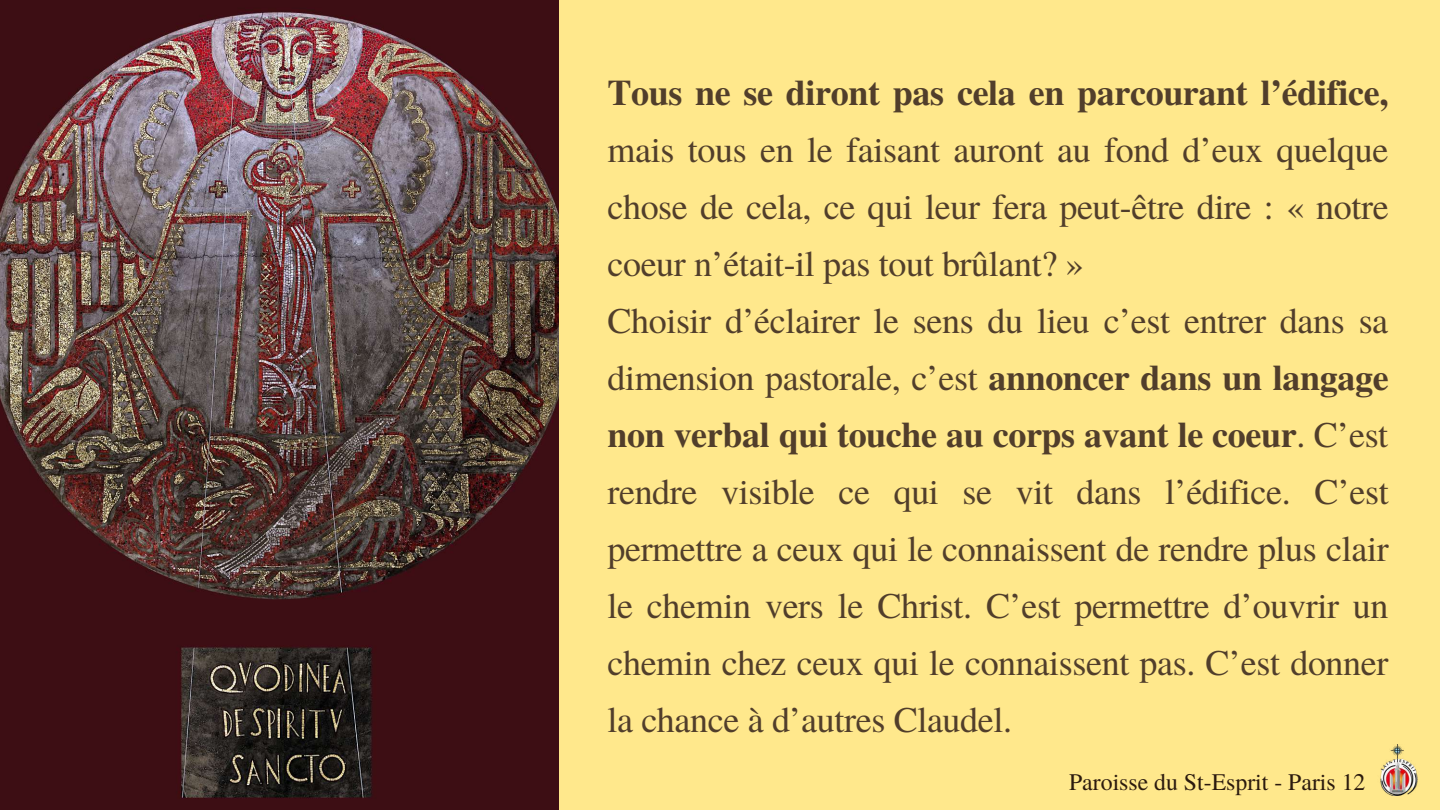
<style>
.page{position:relative;width:1440px;height:810px;background:#ffe88c}
.page>*{position:absolute;margin:0;border:0;box-sizing:border-box;transform-origin:0 0}
.t1{font:36px/57px "Te X Gyre Termes";letter-spacing:-.01em;color:#513e2b}
.t2{font:700 36px "Te X Gyre Termes";letter-spacing:-.01em;color:#513e2b}
.t3{font:23.8px "Te X Gyre Termes";color:#2b1a0e}
.s1{font-weight:700}
</style>
<div class="page">
<img style="left:0;top:0;width:558px;height:810px">
<img style="left:1380px;top:744px;width:38px;height:51px">
<p class="t2" style="left:607px;top:65px;width:782px">Tous ne se diront pas cela en parcourant l’édifice,</p>
<p class="t1" style="left:607px;top:120px;width:783px">mais tous en le faisant auront au fond d’eux quelque chose de cela, ce qui leur fera peut-être dire : « notre coeur n’était-il pas tout brûlant? »<br>Choisir d’éclairer le sens du lieu c’est entrer dans sa dimension pastorale, c’est <span class="s1">annoncer dans un langage non verbal qui touche au corps avant le coeur</span>. C’est rendre visible ce qui se vit dans l’édifice. C’est permettre a ceux qui le connaissent de rendre plus clair le chemin vers le Christ. C’est permettre d’ouvrir un chemin chez ceux qui le connaissent pas. C’est donner la chance à d’autres Claudel.</p>
<p class="t3" style="left:1069px;top:765px;width:298px">Paroisse du St-Esprit - Paris 12</p>
</div>
